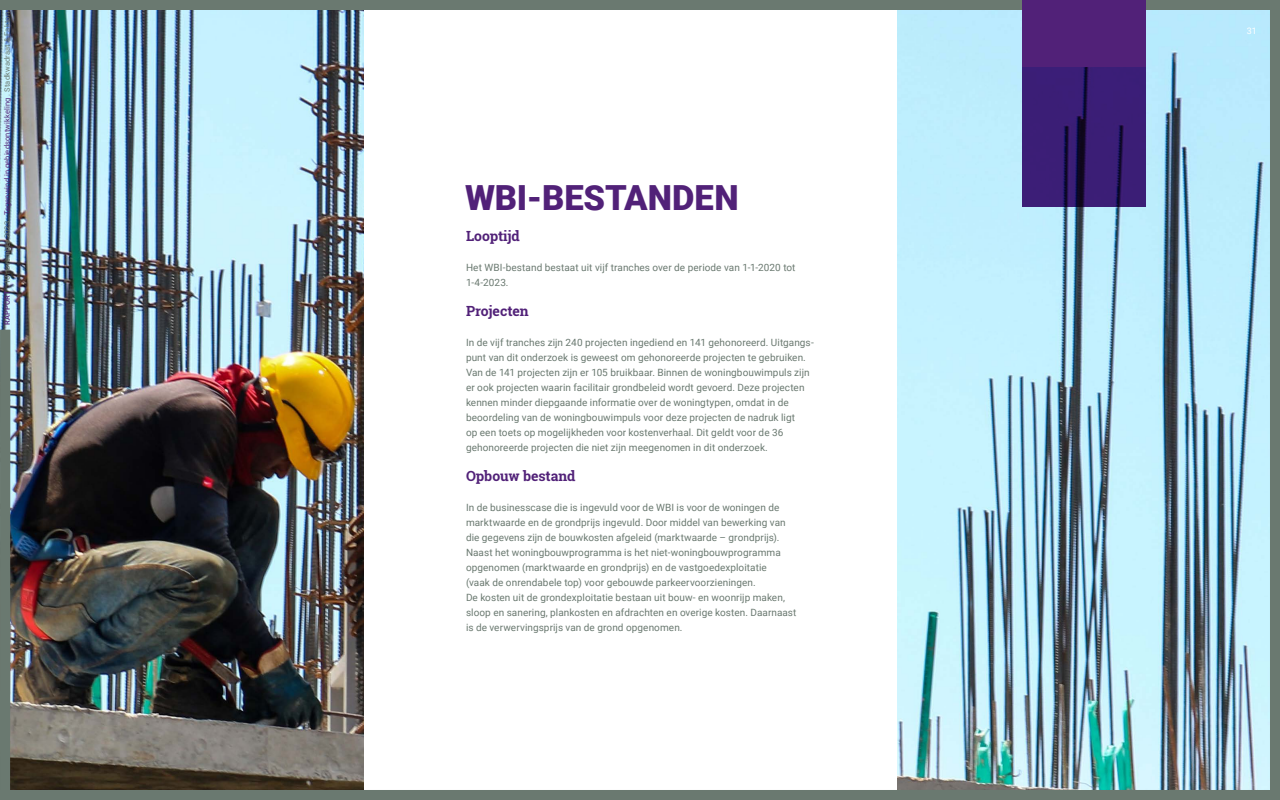
<style>
.page{position:relative;width:1280px;height:800px;background:#fff}
.page>*{position:absolute;margin:0;border:0;box-sizing:border-box;transform-origin:0 0}
.t1{font:900 34.6px "Roboto";color:#512178}
.t2{font:700 14px "Roboto Slab";letter-spacing:-.005em;color:#512178}
.t3{font:10px/15px "Roboto";letter-spacing:.005em;color:#6a7970}
.t4{font:9px "Roboto";color:#fff}
.t5{font:7.5px "Roboto";letter-spacing:.02em;color:#6a7970}
.s1{font-weight:500;color:#512178}
.s2{color:#512178}
</style>
<div class="page">
<img style="left:0;top:0;width:1280px;height:800px">
<svg style="left:1022px;top:67px;width:124px;height:140px;background:#371c6f"></svg>
<div style="left:1022px;top:0;width:124px;height:67px;background:#512178"></div>
<p class="t5" style="left:2px;top:325px;width:314px;rotate:-90deg"><span class="s1">RAPPORT</span> . 10 november 2023 . <span class="s2">Tegenwind in gebiedsontwikkeling</span> . Stadkwadraat &amp; Fakton</p>
<h1 class="t1" style="left:465px;top:174px;width:275px">WBI-BESTANDEN</h1>
<h2 class="t2" style="left:466px;top:227px;width:55px">Looptijd</h2>
<p class="t3" style="left:466px;top:260px;width:331px">Het WBI-bestand bestaat uit vijf tranches over de periode van 1-1-2020 tot<br>1-4-2023.</p>
<h2 class="t2" style="left:466px;top:302px;width:64px">Projecten</h2>
<p class="t3" style="left:466px;top:335px;width:349px">In de vijf tranches zijn 240 projecten ingediend en 141 gehonoreerd. Uitgangs&shy;punt van dit onderzoek is geweest om gehonoreerde projecten te gebruiken.<br>Van de 141 projecten zijn er 105 bruikbaar. Binnen de woningbouwimpuls zijn er ook projecten waarin facilitair grondbeleid wordt gevoerd. Deze projecten kennen minder diepgaande informatie over de woningtypen, omdat in de beoordeling van de woningbouwimpuls voor deze projecten de nadruk ligt<br>op een toets op mogelijkheden voor kostenverhaal. Dit geldt voor de 36 gehonoreerde projecten die niet zijn meegenomen in dit onderzoek.</p>
<h2 class="t2" style="left:466px;top:467px;width:111px">Opbouw bestand</h2>
<p class="t3" style="left:466px;top:500px;width:332px">In de businesscase die is ingevuld voor de WBI is voor de woningen de marktwaarde en de grondprijs ingevuld. Door middel van bewerking van die gegevens zijn de bouwkosten afgeleid (marktwaarde – grondprijs).<br>Naast het woningbouwprogramma is het niet-woningbouwprogramma opgenomen (marktwaarde en grondprijs) en de vastgoedexploitatie<br>(vaak de onrendabele top) voor gebouwde parkeervoorzieningen.<br>De kosten uit de grondexploitatie bestaan uit bouw- en woonrijp maken, sloop en sanering, plankosten en afdrachten en overige kosten. Daarnaast is de verwervingsprijs van de grond opgenomen.</p>
<p class="t4" style="left:1247px;top:25px;width:12px">31</p>
</div>
